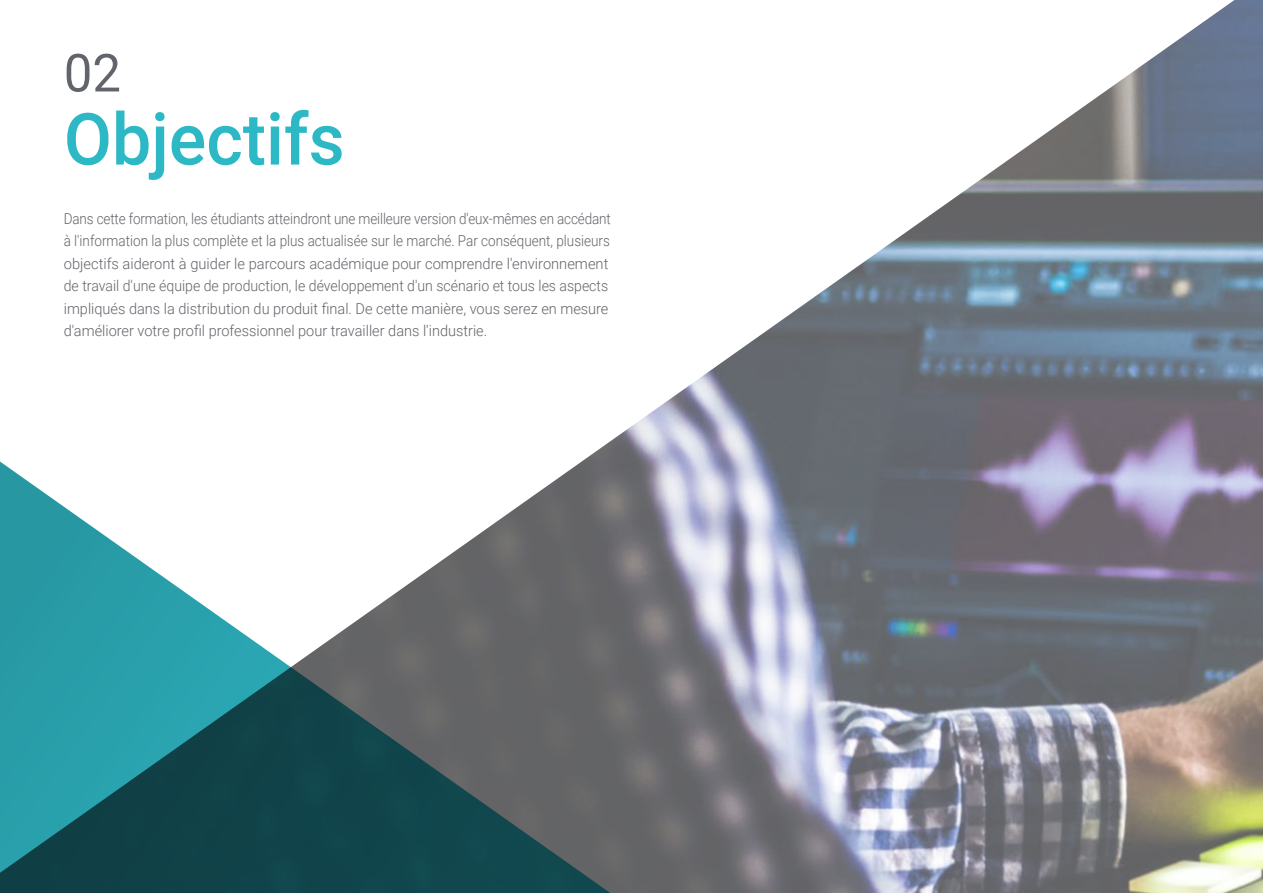
<style>
.page{position:relative;width:1263px;height:893px;background:#fff}
.page>*{position:absolute;margin:0;border:0;box-sizing:border-box;transform-origin:0 0}
.t1{font:500 72px "Roboto";color:#2db8c5}
.t2{font:52.5px "Roboto";color:#61646a}
.t3{font:300 15px/22.5px "Roboto";color:#61646a;scale:.9 1}
</style>
<div class="page">
<img style="left:604px;top:0;width:659px;height:893px">
<svg style="left:0;top:446px;width:640px;height:447px"></svg>
<h2 class="t2" style="left:64px;top:36px;width:59px">02</h2>
<h1 class="t1" style="left:64px;top:89px;width:282px">Objectifs</h1>
<p class="t3" style="left:64px;top:207px;width:609px">Dans cette formation, les étudiants atteindront une meilleure version d'eux-mêmes en accédant à l'information la plus complète et la plus actualisée sur le marché. Par conséquent, plusieurs objectifs aideront à guider le parcours académique pour comprendre l'environnement de travail d'une équipe de production, le développement d'un scénario et tous les aspects impliqués dans la distribution du produit final. De cette manière, vous serez en mesure d'améliorer votre profil professionnel pour travailler dans l'industrie.</p>
</div>
